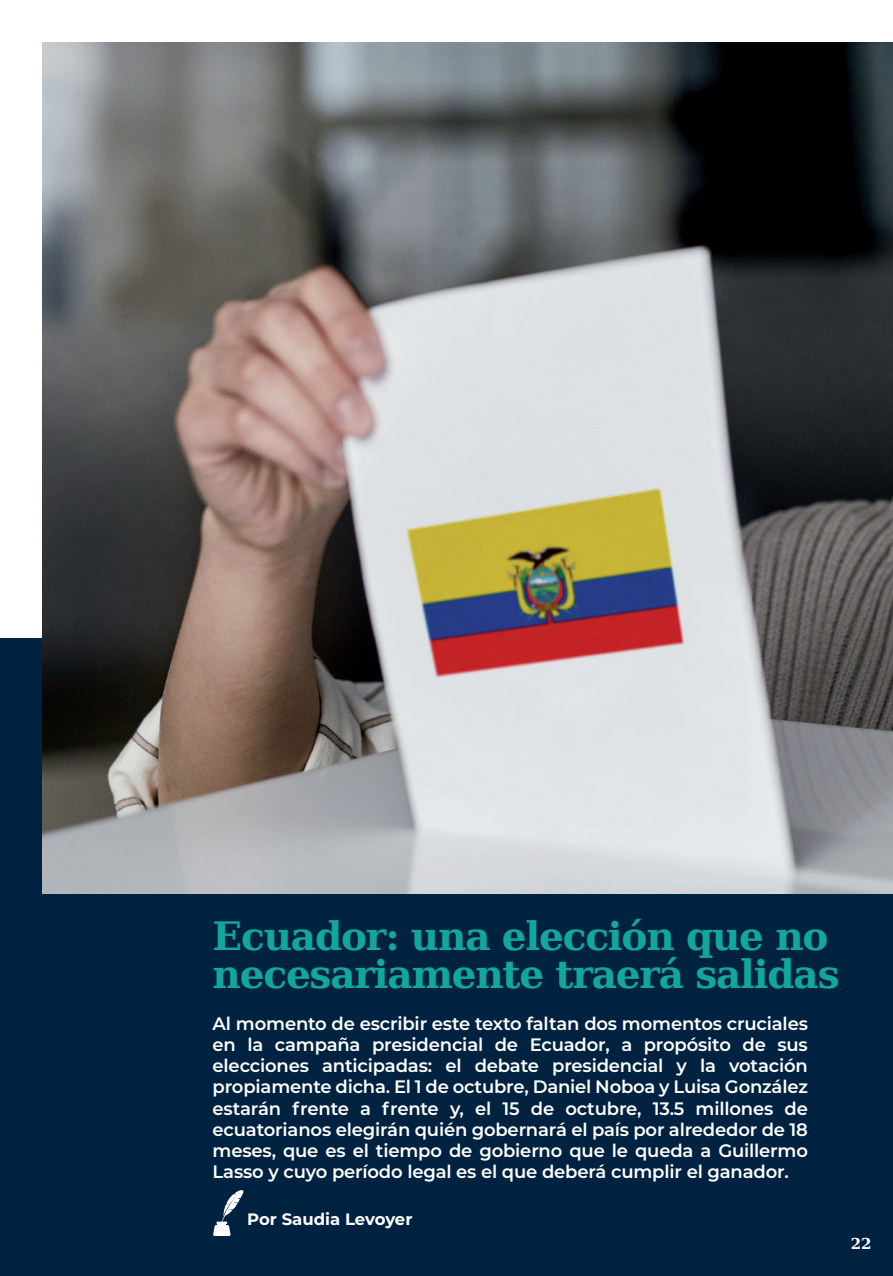
<style>
.page{position:relative;width:893px;height:1276px;background:#fff}
.page>*{position:absolute;margin:0;border:0;box-sizing:border-box;transform-origin:0 0}
.t1{font:700 39px/37.5px "DejaVu Serif";letter-spacing:-.03em;color:#12a79d}
.t2{font:600 18px/21px "Montserrat";letter-spacing:-.01em;color:#fff;text-align:justify}
.t3{font:700 16.5px "Montserrat";color:#fff}
.t4{font:700 15px "DejaVu Serif";color:#fff}
</style>
<div class="page">
<div style="left:0;top:638px;width:893px;height:638px;background:#002241"></div>
<svg style="left:213px;top:1190px;width:31px;height:46px"></svg>
<img style="left:43px;top:43px;width:850px;height:850px">
<h1 class="t1" style="left:213px;top:916px;width:629px">Ecuador: una elección que no necesariamente traerá salidas</h1>
<p class="t2" style="left:213px;top:1012px;width:597px">Al momento de escribir este texto faltan dos momentos cruciales en la campaña presidencial de Ecuador, a propósito de sus elecciones anticipadas: el debate presidencial y la votación propiamente dicha. El 1 de octubre, Daniel Noboa y Luisa González estarán frente a frente y, el 15 de octubre, 13.5 millones de ecuatorianos elegirán quién gobernará el país por alrededor de 18 meses, que es el tiempo de gobierno que le queda a Guillermo Lasso y cuyo período legal es el que deberá cumplir el ganador.</p>
<p class="t3" style="left:247px;top:1206px;width:167px">Por Saudia Levoyer</p>
<p class="t4" style="left:851px;top:1231px;width:22px">22</p>
</div>
